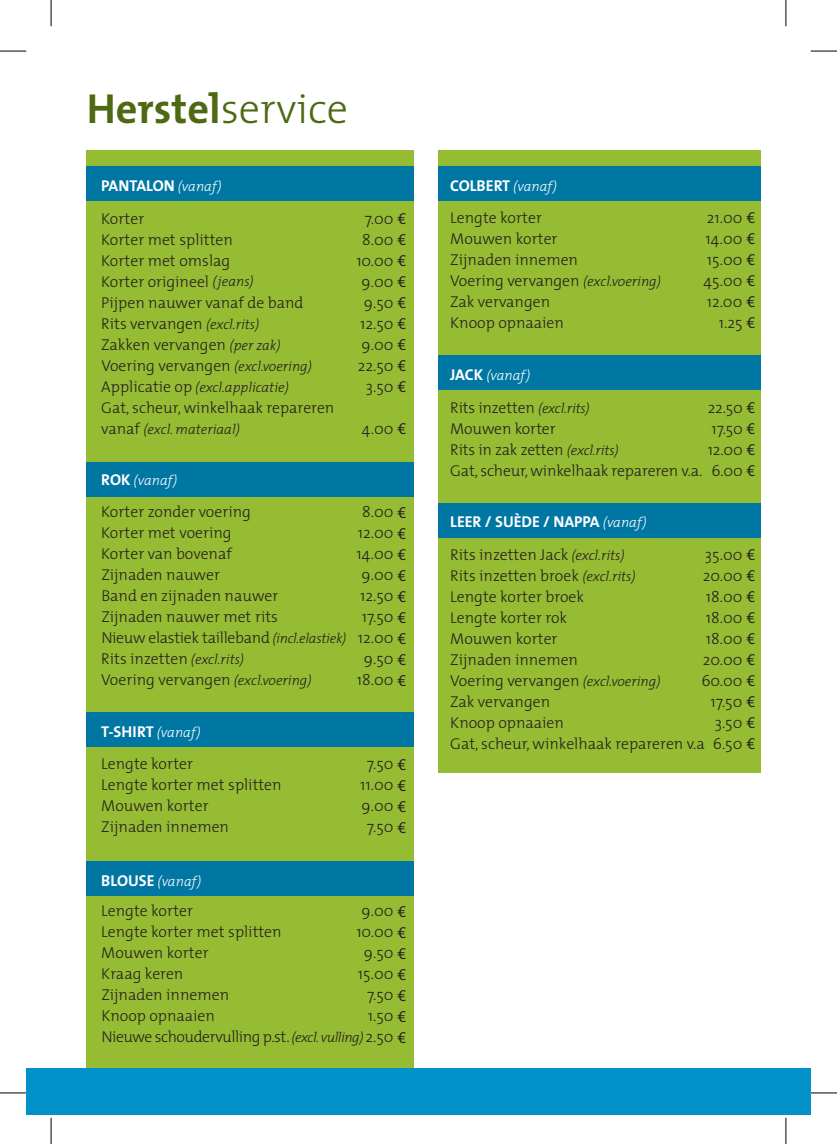
<style>
.page{position:relative;width:837px;height:1144px;background:#fff}
.page>*{position:absolute;margin:0;border:0;box-sizing:border-box;transform-origin:0 0}
.t1{font:700 42.18px "The Mix";color:#4d6912}
.t2{font:300 15.75px/21px "The Mix";color:#231f20}
.t3{font:700 15.75px/33.2px "The Mix";color:#fff}
.t4{font:300 15.75px/21px "The Mix";letter-spacing:-.03em;color:#231f20;text-align:right}
.t5{font:italic 300 14px "The Mix";color:#231f20}
.t6{font:italic 300 14px "The Mix";color:#fff}
.s1{font-weight:300}
.s2{font-weight:300;font-style:italic;font-size:14px}
.s3{font-weight:300;color:#231f20}
.s4{font-family:"Meta Corr";font-weight:400}
.s5{font-style:italic;font-size:14px}
.s6{font-style:normal;font-size:15.75px}
.s7{font-weight:700;font-style:normal;font-size:15.75px}
.s8{font-weight:700;color:#fff}
.s9{font-style:italic;font-size:14px;color:#fff}
.s10{font-weight:300;font-style:italic;font-size:14px;color:#231f20}
</style>
<div class="page">
<div style="left:438px;top:150px;width:322px;height:623px;background:#96bc33"></div>
<div style="left:438px;top:356px;width:322px;height:34px;background:#0076a3"></div>
<div style="left:438px;top:503px;width:322px;height:34px;background:#0076a3"></div>
<div style="left:438px;top:166px;width:322px;height:34px;background:#0076a3"></div>
<div style="left:86px;top:150px;width:328px;height:918px;background:#96bc33"></div>
<div style="left:86px;top:861px;width:328px;height:35px;background:#0076a3"></div>
<div style="left:86px;top:713px;width:328px;height:34px;background:#0076a3"></div>
<div style="left:86px;top:462px;width:328px;height:34px;background:#0076a3"></div>
<div style="left:86px;top:166px;width:328px;height:34px;background:#0076a3"></div>
<div style="left:26px;top:1068px;width:784px;height:46px;background:#0092c8"></div>
<svg style="left:0;top:51px;width:26px;height:1px"></svg>
<svg style="left:810px;top:51px;width:26px;height:1px"></svg>
<svg style="left:0;top:1092px;width:26px;height:1px"></svg>
<svg style="left:810px;top:1092px;width:26px;height:1px"></svg>
<svg style="left:51px;top:0;width:1px;height:26px"></svg>
<svg style="left:51px;top:1118px;width:1px;height:26px"></svg>
<svg style="left:785px;top:0;width:1px;height:26px"></svg>
<svg style="left:785px;top:1118px;width:1px;height:26px"></svg>
<h1 class="t1" style="left:87px;top:73px;width:263px">Herstel<span class="s1">service</span></h1>
<p class="t3" style="left:101px;top:169px;width:122px">PANTALON <span class="s2">(vanaf)<br></span><span class="s3">Korter</span></p>
<p class="t2" style="left:364px;top:208px;width:43px">7.00 <span class="s4">€</span></p>
<p class="t2" style="left:101px;top:229px;width:133px">Korter met splitten</p>
<p class="t2" style="left:362px;top:229px;width:45px">8.00 <span class="s4">€</span></p>
<p class="t2" style="left:101px;top:250px;width:130px">Korter met omslag</p>
<p class="t2" style="left:356px;top:250px;width:51px">10.00 <span class="s4">€</span></p>
<p class="t2" style="left:101px;top:271px;width:154px">Korter origineel <span class="s5">(jeans)</span></p>
<p class="t2" style="left:361px;top:271px;width:46px">9.00 <span class="s4">€</span></p>
<p class="t2" style="left:101px;top:292px;width:204px">Pijpen nauwer vanaf de band</p>
<p class="t2" style="left:364px;top:292px;width:44px">9.50 <span class="s4">€</span></p>
<p class="t2" style="left:101px;top:313px;width:159px">Rits vervangen <span class="s5">(excl.rits)</span></p>
<p class="t2" style="left:360px;top:313px;width:47px">12.50 <span class="s4">€</span></p>
<p class="t2" style="left:101px;top:334px;width:181px">Zakken vervangen <span class="s5">(per zak)</span></p>
<p class="t2" style="left:361px;top:334px;width:46px">9.00 <span class="s4">€</span></p>
<p class="t2" style="left:101px;top:355px;width:212px">Voering vervangen <span class="s5">(excl.voering)</span></p>
<p class="t2" style="left:358px;top:355px;width:50px">22.50 <span class="s4">€</span></p>
<p class="t5" style="left:101px;top:376px;width:189px"><span class="s6">Applicatie op</span> (excl.applicatie)</p>
<p class="t2" style="left:365px;top:376px;width:42px">3.50 <span class="s4">€</span></p>
<p class="t2" style="left:101px;top:397px;width:234px">Gat, scheur, winkelhaak repareren</p>
<p class="t5" style="left:101px;top:418px;width:140px"><span class="s6">vanaf</span> (excl. materiaal)</p>
<p class="t2" style="left:361px;top:418px;width:46px">4.00 <span class="s4">€</span></p>
<p class="t6" style="left:101px;top:469px;width:78px"><span class="s7">ROK</span> (vanaf)</p>
<p class="t2" style="left:101px;top:500px;width:151px">Korter zonder voering</p>
<p class="t2" style="left:362px;top:500px;width:45px">8.00 <span class="s4">€</span></p>
<p class="t2" style="left:101px;top:521px;width:132px">Korter met voering</p>
<p class="t2" style="left:358px;top:521px;width:50px">12.00 <span class="s4">€</span></p>
<p class="t2" style="left:101px;top:542px;width:132px">Korter van bovenaf</p>
<p class="t2" style="left:356px;top:542px;width:51px">14.00 <span class="s4">€</span></p>
<p class="t2" style="left:101px;top:563px;width:120px">Zijnaden nauwer</p>
<p class="t2" style="left:361px;top:563px;width:46px">9.00 <span class="s4">€</span></p>
<p class="t2" style="left:101px;top:584px;width:178px">Band en zijnaden nauwer</p>
<p class="t2" style="left:360px;top:584px;width:47px">12.50 <span class="s4">€</span></p>
<p class="t2" style="left:101px;top:605px;width:178px">Zijnaden nauwer met rits</p>
<p class="t2" style="left:101px;top:605px;width:306px;text-align:justify;text-indent:260px">17.50 <span class="s4">€ </span>Nieuw elastiek tailleband <span class="s5">(incl.elastiek)</span> 12.00 <span class="s4">€ </span>Rits inzetten <span class="s5">(excl.rits)</span></p>
<p class="t2" style="left:364px;top:647px;width:44px">9.50 <span class="s4">€</span></p>
<p class="t2" style="left:101px;top:668px;width:212px">Voering vervangen <span class="s5">(excl.voering)</span></p>
<p class="t2" style="left:357px;top:668px;width:51px">18.00 <span class="s4">€</span></p>
<p class="t2" style="left:101px;top:715px;width:101px;line-height:31.5px"><span class="s8">T-SHIRT</span> <span class="s9">(vanaf)<br></span>Lengte korter</p>
<p class="t2" style="left:367px;top:752px;width:41px">7.50 <span class="s4">€</span></p>
<p class="t2" style="left:101px;top:773px;width:182px">Lengte korter met splitten</p>
<p class="t2" style="left:360px;top:773px;width:47px">11.00 <span class="s4">€</span></p>
<p class="t2" style="left:101px;top:794px;width:109px">Mouwen korter</p>
<p class="t2" style="left:361px;top:794px;width:46px">9.00 <span class="s4">€</span></p>
<p class="t2" style="left:101px;top:815px;width:129px">Zijnaden innemen</p>
<p class="t2" style="left:367px;top:815px;width:41px">7.50 <span class="s4">€</span></p>
<p class="t6" style="left:101px;top:870px;width:101px"><span class="s7">BLOUSE</span> (vanaf)</p>
<p class="t2" style="left:101px;top:899px;width:93px">Lengte korter</p>
<p class="t2" style="left:361px;top:899px;width:46px">9.00 <span class="s4">€</span></p>
<p class="t2" style="left:101px;top:920px;width:182px">Lengte korter met splitten</p>
<p class="t2" style="left:356px;top:920px;width:51px">10.00 <span class="s4">€</span></p>
<p class="t2" style="left:101px;top:941px;width:109px">Mouwen korter</p>
<p class="t2" style="left:364px;top:941px;width:44px">9.50 <span class="s4">€</span></p>
<p class="t2" style="left:101px;top:962px;width:84px">Kraag keren</p>
<p class="t2" style="left:358px;top:962px;width:50px">15.00 <span class="s4">€</span></p>
<p class="t2" style="left:101px;top:983px;width:129px">Zijnaden innemen</p>
<p class="t2" style="left:367px;top:983px;width:41px">7.50 <span class="s4">€</span></p>
<p class="t2" style="left:101px;top:1004px;width:115px">Knoop opnaaien</p>
<p class="t4" style="left:101px;top:1004px;width:306px">1.50 <span class="s4">€<br></span>Nieuwe schoudervulling p.st. <span class="s5">(excl. vulling)</span> 2.50 <span class="s4">€</span></p>
<p class="t2" style="left:450px;top:169px;width:108px;line-height:31.5px"><span class="s8">COLBERT</span> <span class="s9">(vanaf)<br></span>Lengte korter</p>
<p class="t2" style="left:706px;top:206px;width:50px">21.00 <span class="s4">€</span></p>
<p class="t2" style="left:450px;top:227px;width:109px">Mouwen korter</p>
<p class="t2" style="left:705px;top:227px;width:51px">14.00 <span class="s4">€</span></p>
<p class="t2" style="left:450px;top:248px;width:129px">Zijnaden innemen</p>
<p class="t2" style="left:706px;top:248px;width:50px">15.00 <span class="s4">€</span></p>
<p class="t2" style="left:450px;top:269px;width:212px">Voering vervangen <span class="s5">(excl.voering)</span></p>
<p class="t2" style="left:703px;top:269px;width:53px">45.00 <span class="s4">€</span></p>
<p class="t2" style="left:450px;top:290px;width:101px">Zak vervangen</p>
<p class="t2" style="left:706px;top:290px;width:50px">12.00 <span class="s4">€</span></p>
<p class="t2" style="left:450px;top:311px;width:115px">Knoop opnaaien</p>
<p class="t2" style="left:718px;top:311px;width:38px">1.25 <span class="s4">€</span></p>
<p class="t6" style="left:450px;top:364px;width:81px"><span class="s7">JACK</span> (vanaf)</p>
<p class="t2" style="left:450px;top:397px;width:141px">Rits inzetten <span class="s5">(excl.rits)</span></p>
<p class="t2" style="left:707px;top:397px;width:49px">22.50 <span class="s4">€</span></p>
<p class="t2" style="left:450px;top:418px;width:107px">Mouwen korter</p>
<p class="t2" style="left:711px;top:418px;width:45px">17.50 <span class="s4">€</span></p>
<p class="t2" style="left:450px;top:439px;width:170px">Rits in zak zetten <span class="s5">(excl.rits)</span></p>
<p class="t2" style="left:450px;top:439px;width:306px;text-align:right">12.00 <span class="s4">€<br></span>Gat, scheur, winkelhaak repareren v.a. 6.00 <span class="s4">€</span></p>
<p class="t3" style="left:450px;top:505px;width:198px">LEER / SUÈDE / NAPPA <span class="s2">(vanaf)<br></span><span class="s3">Rits inzetten Jack</span> <span class="s10">(excl.rits)</span></p>
<p class="t2" style="left:704px;top:544px;width:52px">35.00 <span class="s4">€</span></p>
<p class="t2" style="left:450px;top:565px;width:187px">Rits inzetten broek <span class="s5">(excl.rits)</span></p>
<p class="t2" style="left:702px;top:565px;width:53px">20.00 <span class="s4">€</span></p>
<p class="t2" style="left:450px;top:586px;width:135px">Lengte korter broek</p>
<p class="t2" style="left:705px;top:586px;width:51px">18.00 <span class="s4">€</span></p>
<p class="t2" style="left:450px;top:607px;width:118px">Lengte korter rok</p>
<p class="t2" style="left:705px;top:607px;width:51px">18.00 <span class="s4">€</span></p>
<p class="t2" style="left:450px;top:628px;width:109px">Mouwen korter</p>
<p class="t2" style="left:705px;top:628px;width:51px">18.00 <span class="s4">€</span></p>
<p class="t2" style="left:450px;top:649px;width:129px">Zijnaden innemen</p>
<p class="t2" style="left:702px;top:649px;width:53px">20.00 <span class="s4">€</span></p>
<p class="t2" style="left:450px;top:670px;width:212px">Voering vervangen <span class="s5">(excl.voering)</span></p>
<p class="t2" style="left:701px;top:670px;width:55px">60.00 <span class="s4">€</span></p>
<p class="t2" style="left:450px;top:691px;width:101px">Zak vervangen</p>
<p class="t2" style="left:710px;top:691px;width:46px">17.50 <span class="s4">€</span></p>
<p class="t2" style="left:450px;top:712px;width:115px">Knoop opnaaien</p>
<p class="t2" style="left:450px;top:712px;width:306px;text-align:right">3.50 <span class="s4">€<br></span>Gat, scheur, winkelhaak repareren v.a 6.50 <span class="s4">€</span></p>
</div>
